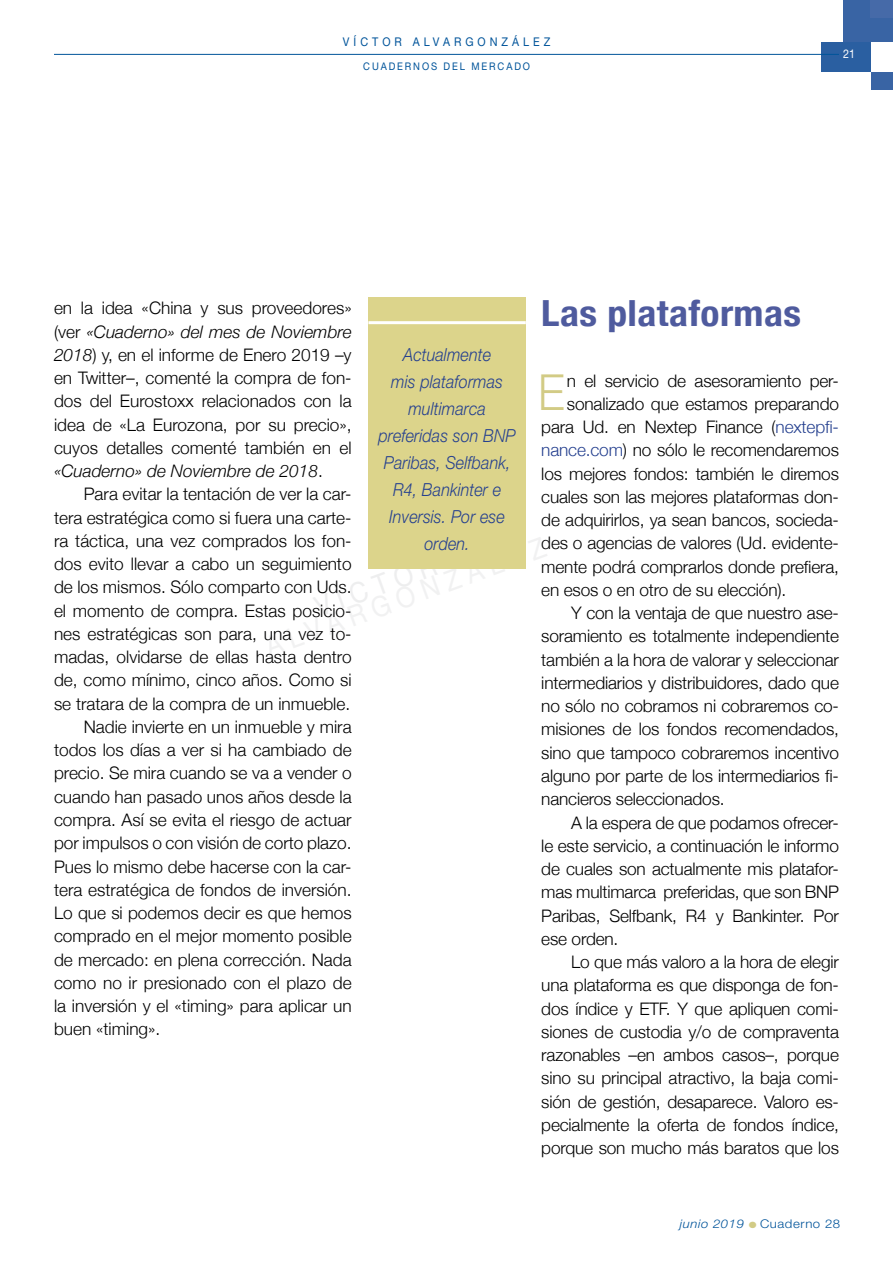
<style>
.page{position:relative;width:893px;height:1263px;background:#fff}
.page>*{position:absolute;margin:0;border:0;box-sizing:border-box;transform-origin:0 0}
.t1{font:300 49.8px "Helvetica Neue CE";color:#d2cb85;scale:.9 1}
.t2{font:700 condensed 36px "Helvetica Neue";letter-spacing:.01em;color:#4f5b9e;scale:1.1 1}
.t3{font:italic 300 18px/27px "Helvetica Neue CE";letter-spacing:.005em;color:#25408f;text-align:center;scale:.9 1}
.t4{font:300 17.25px/23.2px "Helvetica Neue";letter-spacing:-.01em;color:#000;text-align:justify}
.t5{font:300 12px "Helvetica Neue CE";letter-spacing:.04em;color:#00549a;scale:1.1 1}
.t6{font:12px "Helvetica Neue LT";letter-spacing:.37em;color:#00549a;scale:.9 1}
.t7{font:12px "Helvetica Neue LT";color:#fff;scale:.9 1}
.t8{font:10.5px "Helvetica Neue LT";letter-spacing:.2em;color:#00549a;scale:.9 1}
.s1{font-style:italic}
.s2{color:#25408f}
.s3{color:#d2cb85}
</style>
<div class="page">
<div style="left:844px;top:0;width:49px;height:42px;background:#3964a4"></div>
<div style="left:871px;top:72px;width:22px;height:17px;background:#3964a4"></div>
<div style="left:871px;top:0;width:22px;height:17px;background:#466aa8"></div>
<div style="left:821px;top:42px;width:50px;height:30px;background:#2a5fa1"></div>
<hr style="left:54px;top:54px;width:785px;height:1px;background:#00549a">
<div style="left:368px;top:298px;width:158px;height:271px;background:#dcd48b"></div>
<hr style="left:368px;top:321px;width:158px;height:3px;background:#fff">
<p class="t6" style="left:343px;top:35px;width:232px">VÍCTOR ALVA RGONZÁLEZ</p>
<p class="t8" style="left:363px;top:60px;width:187px">CUADERNOS DEL MERCADO</p>
<p class="t7" style="left:843px;top:46px;width:15px">21</p>
<p class="t4" style="left:54px;top:295px;width:299px">en la idea «China y sus proveedores» (ver <span class="s1">«Cuaderno» del mes de Noviembre 2018</span>) y, en el informe de Enero 2019 –y en Twitter–, comenté la compra de fon&shy;dos del Eurostoxx relacionados con la idea de «La Eurozona, por su precio», cuyos detalles comenté también en el <span class="s1">«Cuaderno» de Noviembre de 2018</span>.</p>
<p class="t4" style="left:84px;top:481px;width:269px">Para evitar la tentación de ver la car-</p>
<p class="t4" style="left:54px;top:505px;width:299px">tera estratégica como si fuera una carte-</p>
<p class="t4" style="left:54px;top:528px;width:299px">ra táctica, una vez comprados los fon-</p>
<p class="t4" style="left:54px;top:551px;width:299px">dos evito llevar a cabo un seguimiento</p>
<p class="t4" style="left:54px;top:574px;width:299px">de los mismos. Sólo comparto con Uds.</p>
<p class="t4" style="left:54px;top:598px;width:299px">el momento de compra. Estas posicio-</p>
<p class="t4" style="left:54px;top:621px;width:299px">nes estratégicas son para, una vez to-</p>
<p class="t4" style="left:54px;top:644px;width:299px">madas, olvidarse de ellas hasta dentro</p>
<p class="t4" style="left:54px;top:667px;width:299px">de, como mínimo, cinco años. Como si</p>
<p class="t4" style="left:54px;top:691px;width:298px">se tratara de la compra de un inmueble.</p>
<p class="t4" style="left:84px;top:714px;width:269px">Nadie invierte en un inmueble y mira</p>
<p class="t4" style="left:54px;top:737px;width:299px">todos los días a ver si ha cambiado de</p>
<p class="t4" style="left:54px;top:760px;width:299px">precio. Se mira cuando se va a vender o</p>
<p class="t4" style="left:54px;top:784px;width:299px">cuando han pasado unos años desde la</p>
<p class="t4" style="left:54px;top:807px;width:299px">compra. Así se evita el riesgo de actuar</p>
<p class="t4" style="left:54px;top:830px;width:299px">por impulsos o con visión de corto plazo.</p>
<p class="t4" style="left:54px;top:853px;width:299px">Pues lo mismo debe hacerse con la car-</p>
<p class="t4" style="left:54px;top:877px;width:299px">tera estratégica de fondos de inversión.</p>
<p class="t4" style="left:54px;top:900px;width:299px">Lo que si podemos decir es que hemos</p>
<p class="t4" style="left:54px;top:923px;width:299px">comprado en el mejor momento posible</p>
<p class="t4" style="left:54px;top:946px;width:299px">de mercado: en plena corrección. Nada</p>
<p class="t4" style="left:54px;top:970px;width:299px">como no ir presionado con el plazo de</p>
<p class="t4" style="left:54px;top:993px;width:299px">la inversión y el «timing» para aplicar un</p>
<p class="t4" style="left:54px;top:1016px;width:108px">buen «timing».</p>
<p class="t3" style="left:378px;top:341px;width:154px">Actualmente<br>mis plataformas multimarca preferidas son BNP<br>Paribas, Selfbank,<br>R4, Bankinter e<br>Inversis. Por ese orden.</p>
<h2 class="t2" style="left:541px;top:283px;width:238px">Las plataformas</h2>
<h1 class="t1" style="left:538px;top:362px;width:31px">E</h1>
<p class="t4" style="left:567px;top:368px;width:274px">n el servicio de asesoramiento per-</p>
<p class="t4" style="left:567px;top:391px;width:274px">sonalizado que estamos preparando</p>
<p class="t4" style="left:541px;top:414px;width:299px">para Ud. en Nextep Finance (<span class="s2">nextepfi-</span></p>
<p class="t4" style="left:541px;top:437px;width:299px"><span class="s2">nance.com</span>) no sólo le recomendaremos</p>
<p class="t4" style="left:541px;top:461px;width:299px">los mejores fondos: también le diremos</p>
<p class="t4" style="left:541px;top:484px;width:299px">cuales son las mejores plataformas don-</p>
<p class="t4" style="left:541px;top:507px;width:299px">de adquirirlos, ya sean bancos, socieda-</p>
<p class="t4" style="left:541px;top:530px;width:299px">des o agencias de valores (Ud. evidente-</p>
<p class="t4" style="left:541px;top:554px;width:299px">mente podrá comprarlos donde prefiera,</p>
<p class="t4" style="left:541px;top:577px;width:246px">en esos o en otro de su elección).</p>
<p class="t4" style="left:571px;top:600px;width:269px">Y con la ventaja de que nuestro ase-</p>
<p class="t4" style="left:541px;top:623px;width:299px">soramiento es totalmente independiente</p>
<p class="t4" style="left:541px;top:647px;width:299px">también a la hora de valorar y seleccionar</p>
<p class="t4" style="left:541px;top:670px;width:299px">intermediarios y distribuidores, dado que</p>
<p class="t4" style="left:541px;top:693px;width:299px">no sólo no cobramos ni cobraremos co-</p>
<p class="t4" style="left:541px;top:716px;width:299px">misiones de los fondos recomendados,</p>
<p class="t4" style="left:541px;top:740px;width:299px">sino que tampoco cobraremos incentivo</p>
<p class="t4" style="left:541px;top:763px;width:299px">alguno por parte de los intermediarios fi-</p>
<p class="t4" style="left:541px;top:786px;width:185px">nancieros seleccionados.</p>
<p class="t4" style="left:571px;top:809px;width:269px">A la espera de que podamos ofrecer-</p>
<p class="t4" style="left:541px;top:833px;width:299px">le este servicio, a continuación le informo</p>
<p class="t4" style="left:541px;top:856px;width:299px">de cuales son actualmente mis platafor-</p>
<p class="t4" style="left:541px;top:879px;width:299px">mas multimarca preferidas, que son BNP</p>
<p class="t4" style="left:541px;top:902px;width:299px">Paribas, Selfbank, R4 y Bankinter. Por</p>
<p class="t4" style="left:541px;top:926px;width:79px">ese orden.</p>
<p class="t4" style="left:571px;top:949px;width:269px">Lo que más valoro a la hora de elegir</p>
<p class="t4" style="left:541px;top:972px;width:299px">una plataforma es que disponga de fon-</p>
<p class="t4" style="left:541px;top:995px;width:299px">dos índice y ETF. Y que apliquen comi-</p>
<p class="t4" style="left:541px;top:1019px;width:299px">siones de custodia y/o de compraventa</p>
<p class="t4" style="left:541px;top:1042px;width:299px">razonables –en ambos casos–, porque</p>
<p class="t4" style="left:541px;top:1065px;width:299px">sino su principal atractivo, la baja comi-</p>
<p class="t4" style="left:541px;top:1088px;width:299px">sión de gestión, desaparece. Valoro es-</p>
<p class="t4" style="left:541px;top:1112px;width:299px">pecialmente la oferta de fondos índice,</p>
<p class="t4" style="left:541px;top:1135px;width:299px">porque son mucho más baratos que los</p>
<p class="t5" style="left:680px;top:1216px;width:147px"><span class="s1">junio 2019</span> <span class="s3">●</span> Cuaderno 28</p>
</div>
